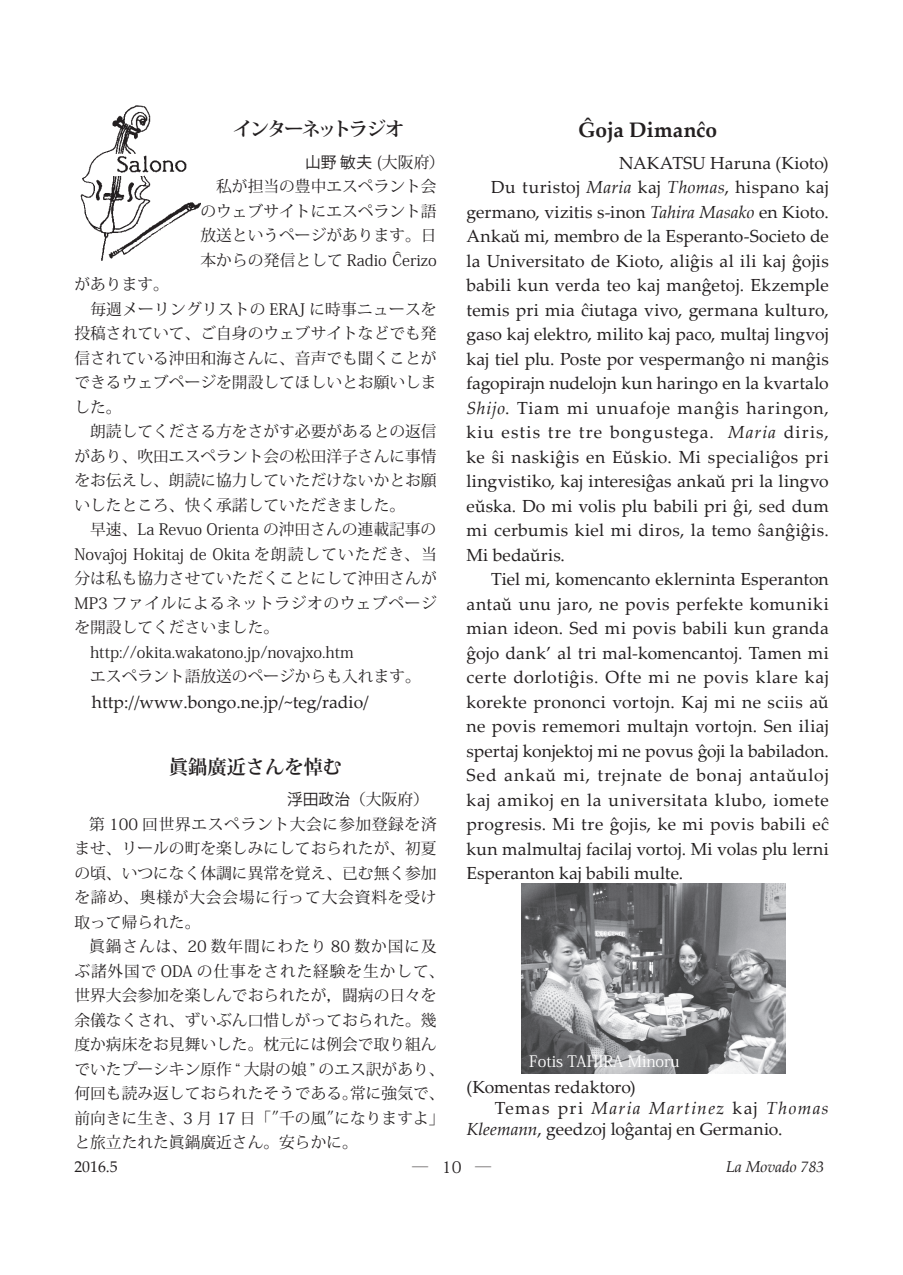
<style>
.page{position:relative;width:903px;height:1275px;background:#fff}
.page>*{position:absolute;margin:0;border:0;box-sizing:border-box;transform-origin:0 0}
.t1{font:700 21px "Palatino Linotype";color:#231f20}
.t2{font:700 19.25px "Koz Min Pr 6 N";letter-spacing:-.115em;color:#231f20}
.t3{font:700 19.25px "Koz Min Pr 6 N";color:#231f20}
.t4{font:17.5px "Palatino Linotype";letter-spacing:.015em;color:#231f20}
.t5{font:17.5px "Palatino Linotype";letter-spacing:.035em;color:#231f20}
.t6{font:17.5px "Palatino Linotype";letter-spacing:.05em;color:#231f20}
.t7{font:17.5px "Palatino Linotype";letter-spacing:-.005em;color:#231f20}
.t8{font:17.5px "Palatino Linotype";letter-spacing:.04em;color:#231f20}
.t9{font:17.5px "Palatino Linotype";letter-spacing:.06em;color:#231f20}
.t10{font:italic 17.5px "Palatino Linotype";letter-spacing:.075em;color:#231f20}
.t11{font:16.1px "Koz Min Pr 6 N";color:#231f20}
.t12{font:15.75px/24.5px "Koz Min Pr 6 N";color:#231f20}
.t13{font:15.75px "Koz Min Pr 6 N";letter-spacing:.055em;color:#231f20}
.t14{font:15.75px "Koz Min Pr 6 N";letter-spacing:.04em;color:#231f20}
.t15{font:15.75px "Koz Min Pr 6 N";letter-spacing:.05em;color:#231f20}
.t16{font:15.75px "Koz Min Pr 6 N";letter-spacing:.06em;color:#231f20}
.t17{font:15.75px "Koz Min Pr 6 N";color:#fff}
.t18{font:italic 15.75px "Palatino Linotype";color:#231f20}
.t19{font:15.75px "Palatino Linotype";color:#231f20}
.s1{font-family:"Koz Go Pr 6 N"}
.s2{font-style:italic}
.s3{font-style:normal}
</style>
<div class="page">
<img style="left:80px;top:105px;width:120px;height:156px">
<img style="left:522px;top:883px;width:264px;height:190px">
<p class="t2" style="left:233px;top:118px;width:173px">インターネットラジオ</p>
<p class="t12" style="left:200px;top:150px;width:246px;text-indent:105px"><span class="s1">山野敏夫</span> (大阪府）　私が担当の豊中エスペラント会のウェブサイトにエスペラント語放送というページがあります。日本からの発信として Radio Ĉerizo</p>
<p class="t12" style="left:74px;top:272px;width:364px">があります。<br>　毎週メーリングリストの ERAJ に時事ニュースを投稿されていて、ご自身のウェブサイトなどでも発信されている沖田和海さんに、音声でも聞くことができるウェブページを開設してほしいとお願いしました。<br>　朗読してくださる方をさがす必要があるとの返信があり、吹田エスペラント会の松田洋子さんに事情をお伝えし、朗読に協力していただけないかとお願いしたところ、快く承諾していただきました。<br>　早速、La Revuo Orienta の沖田さんの連載記事の<br>Novaĵoj Hokitaj de Okita を朗読していただき、当分は私も協力させていただくことにして沖田さんが<br>MP3 ファイルによるネットラジオのウェブページを開設してくださいました。　http://okita.wakatono.jp/novajxo.htm<br>　エスペラント語放送のページからも入れます。</p>
<p class="t4" style="left:92px;top:689px;width:278px">http://www.bongo.ne.jp/~teg/radio/</p>
<p class="t3" style="left:169px;top:756px;width:175px">眞鍋廣近さんを悼む</p>
<p class="t12" style="left:287px;top:788px;width:151px"><span class="s1">浮田政治</span>（大阪府）　</p>
<p class="t14" style="left:89px;top:815px;width:349px">第 100 回世界エスペラント大会に参加登録を済</p>
<p class="t12" style="left:74px;top:837px;width:364px">ませ、リールの町を楽しみにしておられたが、初夏</p>
<p class="t12" style="left:74px;top:861px;width:364px">の頃、いつになく体調に異常を覚え、已む無く参加</p>
<p class="t15" style="left:74px;top:889px;width:364px">を諦め、奥様が大会会場に行って大会資料を受け</p>
<p class="t12" style="left:74px;top:910px;width:128px">取って帰られた。</p>
<p class="t16" style="left:89px;top:938px;width:349px">眞鍋さんは、20 数年間にわたり 80 数か国に及</p>
<p class="t13" style="left:74px;top:962px;width:372px">ぶ諸外国で ODA の仕事をされた経験を生かして、</p>
<p class="t12" style="left:74px;top:984px;width:364px">世界大会参加を楽しんでおられたが，闘病の日々を</p>
<p class="t12" style="left:74px;top:1008px;width:364px">余儀なくされ、ずいぶん口惜しがっておられた。幾</p>
<p class="t12" style="left:74px;top:1033px;width:364px">度か病床をお見舞いした。枕元には例会で取り組ん</p>
<p class="t12" style="left:74px;top:1057px;width:372px">でいたプーシキン原作 “ 大尉の娘 ” のエス訳があり、</p>
<p class="t12" style="left:74px;top:1082px;width:372px">何回も読み返しておられたそうである。常に強気で、</p>
<p class="t12" style="left:74px;top:1106px;width:372px">前向きに生き、3 月 17 日「″千の風″になりますよ」</p>
<p class="t12" style="left:74px;top:1131px;width:285px">と旅立たれた眞鍋廣近さん。安らかに。</p>
<p class="t1" style="left:578px;top:114px;width:141px">Ĝoja Dimanĉo</p>
<p class="t4" style="left:619px;top:150px;width:211px">NAKATSU Haruna (Kioto)</p>
<p class="t4" style="left:491px;top:175px;width:339px">Du turistoj <span class="s2">Maria</span> kaj <span class="s2">Thomas</span>, hispano kaj</p>
<p class="t4" style="left:466px;top:199px;width:364px">germano, vizitis s-inon <span class="s2">Tahira Masako</span> en Kioto.</p>
<p class="t4" style="left:466px;top:224px;width:364px">Ankaŭ mi, membro de la Esperanto-Societo de</p>
<p class="t4" style="left:466px;top:248px;width:364px">la Universitato de Kioto, aliĝis al ili kaj ĝojis</p>
<p class="t4" style="left:466px;top:273px;width:364px">babili kun verda teo kaj manĝetoj. Ekzemple</p>
<p class="t4" style="left:466px;top:297px;width:364px">temis pri mia ĉiutaga vivo, germana kulturo,</p>
<p class="t4" style="left:466px;top:322px;width:364px">gaso kaj elektro, milito kaj paco, multaj lingvoj</p>
<p class="t4" style="left:466px;top:346px;width:364px">kaj tiel plu. Poste por vespermanĝo ni manĝis</p>
<p class="t4" style="left:466px;top:371px;width:364px">fagopirajn nudelojn kun haringo en la kvartalo</p>
<p class="t6" style="left:466px;top:395px;width:364px"><span class="s2">Shijo</span>. Tiam mi unuafoje manĝis haringon,</p>
<p class="t9" style="left:466px;top:420px;width:364px">kiu estis tre tre bongustega. <span class="s2">Maria</span> diris,</p>
<p class="t5" style="left:466px;top:444px;width:364px">ke ŝi naskiĝis en Eŭskio. Mi specialiĝos pri</p>
<p class="t4" style="left:466px;top:469px;width:364px">lingvistiko, kaj interesiĝas ankaŭ pri la lingvo</p>
<p class="t4" style="left:466px;top:493px;width:364px">eŭska. Do mi volis plu babili pri ĝi, sed dum</p>
<p class="t4" style="left:466px;top:518px;width:364px">mi cerbumis kiel mi diros, la temo ŝanĝiĝis.</p>
<p class="t4" style="left:466px;top:542px;width:100px">Mi bedaŭris.</p>
<p class="t4" style="left:491px;top:567px;width:339px">Tiel mi, komencanto eklerninta Esperanton</p>
<p class="t4" style="left:466px;top:591px;width:364px">antaŭ unu jaro, ne povis perfekte komuniki</p>
<p class="t4" style="left:466px;top:616px;width:364px">mian ideon. Sed mi povis babili kun granda</p>
<p class="t4" style="left:466px;top:640px;width:364px">ĝojo dank’ al tri mal-komencantoj. Tamen mi</p>
<p class="t8" style="left:466px;top:665px;width:364px">certe dorlotiĝis. Ofte mi ne povis klare kaj</p>
<p class="t4" style="left:466px;top:689px;width:364px">korekte prononci vortojn. Kaj mi ne sciis aŭ</p>
<p class="t4" style="left:466px;top:714px;width:364px">ne povis rememori multajn vortojn. Sen iliaj</p>
<p class="t7" style="left:466px;top:738px;width:364px">spertaj konjektoj mi ne povus ĝoji la babiladon.</p>
<p class="t6" style="left:466px;top:763px;width:364px">Sed ankaŭ mi, trejnate de bonaj antaŭuloj</p>
<p class="t5" style="left:466px;top:787px;width:364px">kaj amikoj en la universitata klubo, iomete</p>
<p class="t4" style="left:466px;top:812px;width:364px">progresis. Mi tre ĝojis, ke mi povis babili eĉ</p>
<p class="t4" style="left:466px;top:836px;width:364px">kun malmultaj facilaj vortoj. Mi volas plu lerni</p>
<p class="t4" style="left:466px;top:861px;width:218px">Esperanton kaj babili multe.</p>
<p class="t17" style="left:529px;top:1053px;width:152px">Fotis TAHIRA Minoru</p>
<p class="t4" style="left:466px;top:1074px;width:171px">(Komentas redaktoro)</p>
<p class="t10" style="left:495px;top:1095px;width:335px"><span class="s3">Temas pri</span> Maria Martinez <span class="s3">kaj</span> Thomas</p>
<p class="t4" style="left:466px;top:1116px;width:317px"><span class="s2">Kleemann</span>, geedzoj loĝantaj en Germanio.</p>
<p class="t19" style="left:74px;top:1155px;width:45px">2016.5</p>
<p class="t11" style="left:412px;top:1158px;width:81px">― 10 ―</p>
<p class="t18" style="left:726px;top:1155px;width:100px">La Movado 783</p>
</div>
